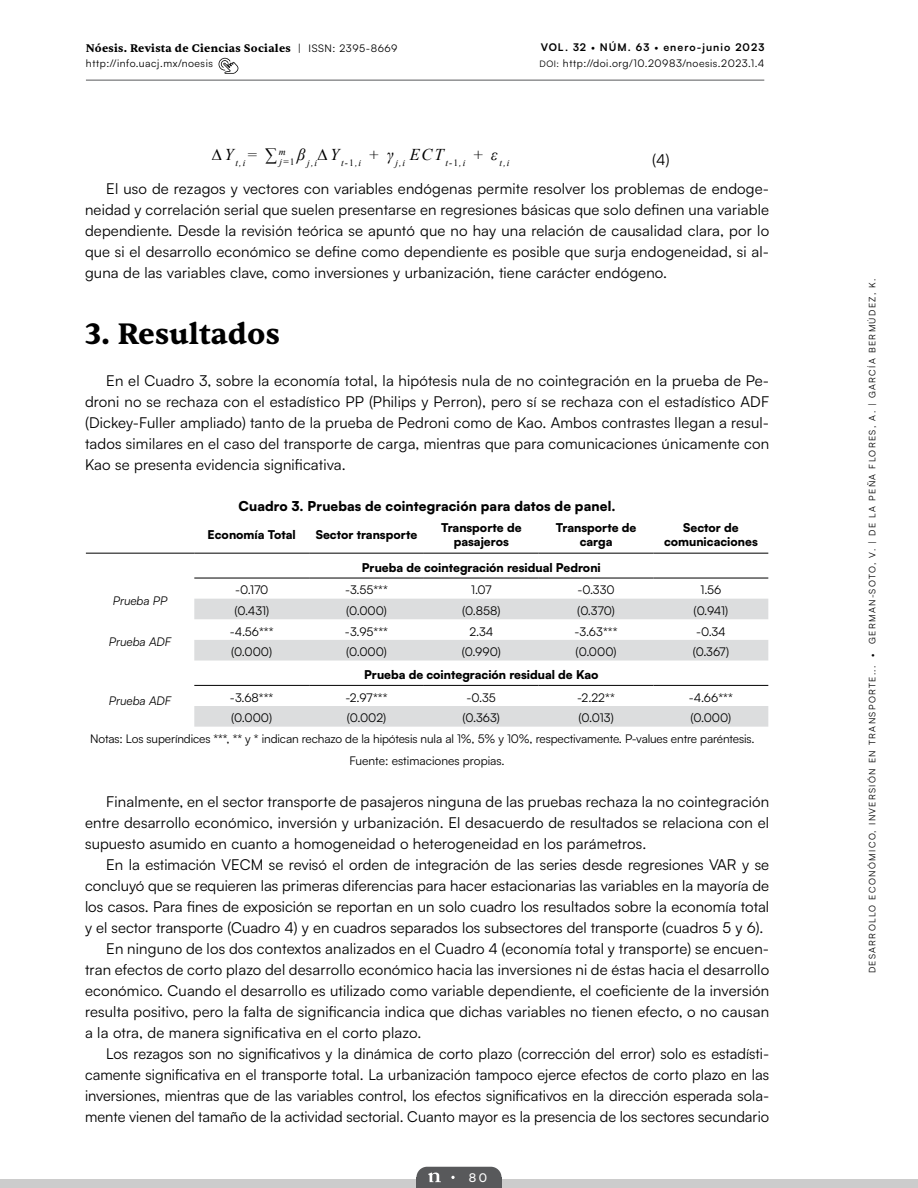
<style>
.page{position:relative;width:918px;height:1188px;background:#fff}
.page>*{position:absolute;margin:0;border:0;box-sizing:border-box;transform-origin:0 0}
.t1{font:700 30px "Sentient";color:#000}
.t2{font:15px/21px "Satoshi";color:#000;text-align:justify}
.t3{font:900 13.5px "Satoshi";letter-spacing:.01em;color:#000}
.t4{font:12px/20.5px "Satoshi";letter-spacing:-.01em;color:#000}
.t5{font:900 12px/13.5px "Satoshi";color:#000;text-align:center}
.t6{font:italic 12px "Satoshi";color:#000}
.t7{font:500 12px "Satoshi";color:#fff}
.t8{font:700 11.25px "Sentient";letter-spacing:.02em;color:#000}
.t9{font:10.5px "Satoshi";letter-spacing:.05em;color:#000}
.t10{font:700 10.5px "Satoshi";letter-spacing:.1em;color:#000}
.t11{font:italic 9.6px "Times New Roman";color:#000}
.t12{font:9.6px "Times New Roman";color:#000}
.t13{font:9px "Satoshi";letter-spacing:.15em;color:#000}
.s1{font-weight:400}
.s2{font-family:"Satoshi";font-weight:400;font-size:10.5px}
.s3{font-size:9px}
.s4{font-style:normal}
.s5{font-style:italic}
</style>
<div class="page">
<div style="left:0;top:1179px;width:918px;height:9px;background:#ccc"></div>
<div style="left:416px;top:1167px;width:86px;height:21px;background:#58595b;border-radius:11px"></div>
<div style="left:416px;top:1177px;width:86px;height:11px;background:#58595b"></div>
<svg style="left:428px;top:1173px;width:13px;height:9px"></svg>
<svg style="left:451px;top:1176px;width:4px;height:3px"></svg>
<hr style="left:86px;top:80px;width:678px;height:1px;background:#58595b">
<svg style="left:219px;top:58px;width:19px;height:16px"></svg>
<svg style="left:194px;top:599px;width:574px;height:128px"></svg>
<hr style="left:86px;top:553px;width:108px;height:1px;background:#000">
<hr style="left:194px;top:553px;width:115px;height:1px;background:#000">
<hr style="left:309px;top:553px;width:115px;height:1px;background:#000">
<hr style="left:424px;top:553px;width:115px;height:1px;background:#000">
<hr style="left:539px;top:553px;width:115px;height:1px;background:#000">
<hr style="left:654px;top:553px;width:114px;height:1px;background:#000">
<hr style="left:194px;top:578px;width:115px;height:1px;background:#000">
<hr style="left:309px;top:578px;width:115px;height:1px;background:#000">
<hr style="left:424px;top:578px;width:115px;height:1px;background:#000">
<hr style="left:539px;top:578px;width:115px;height:1px;background:#000">
<hr style="left:654px;top:578px;width:114px;height:1px;background:#000">
<hr style="left:194px;top:685px;width:115px;height:1px;background:#000">
<hr style="left:309px;top:685px;width:115px;height:1px;background:#000">
<hr style="left:424px;top:685px;width:115px;height:1px;background:#000">
<hr style="left:539px;top:685px;width:115px;height:1px;background:#000">
<hr style="left:654px;top:685px;width:114px;height:1px;background:#000">
<p class="t10" style="left:541px;top:40px;width:225px">VOL. 32 <span class="s1">•</span> NÚM. 63 <span class="s1">•</span> enero-junio 2023</p>
<p class="t8" style="left:86px;top:41px;width:313px">Nóesis. Revista de Ciencias Sociales <span class="s2">| ISSN: 2395-8669</span></p>
<p class="t9" style="left:86px;top:56px;width:129px">http://info.uacj.mx/noesis</p>
<p class="t9" style="left:540px;top:56px;width:226px"><span class="s3">DOI:</span> http://doi.org/10.20983/noesis.2023.1.4</p>
<p class="t11" style="left:213px;top:156px;width:298px"><sup>∆Y</sup>t,i<sup>=</sup> <sup>∑</sup>m <sup>β</sup>j,i<sup>∆Y</sup>t-<span class="s4">1</span>,i <sup>+</sup> <sup>γ</sup>j,i <sup>ECT</sup>t-<span class="s4">1</span>,i <sup>+</sup> <sup>ε</sup>t,i</p>
<p class="t2" style="left:106px;top:144px;width:664px;line-height:29.5px;text-indent:546px">(4)<br>El uso de rezagos y vectores con variables endógenas permite resolver los problemas de endoge-</p>
<p class="t2" style="left:85px;top:198px;width:686px">neidad y correlación serial que suelen presentarse en regresiones básicas que solo definen una variable dependiente. Desde la revisión teórica se apuntó que no hay una relación de causalidad clara, por lo que si el desarrollo económico se define como dependiente es posible que surja endogeneidad, si al&shy;guna de las variables clave, como inversiones y urbanización, tiene carácter endógeno.</p>
<h1 class="t1" style="left:85px;top:315px;width:196px">3. Resultados</h1>
<p class="t2" style="left:85px;top:370px;width:686px;text-indent:21px">En el Cuadro 3, sobre la economía total, la hipótesis nula de no cointegración en la prueba de Pe&shy;droni no se rechaza con el estadístico PP (Philips y Perron), pero sí se rechaza con el estadístico ADF (Dickey-Fuller ampliado) tanto de la prueba de Pedroni como de Kao. Ambos contrastes llegan a resul&shy;tados similares en el caso del transporte de carga, mientras que para comunicaciones únicamente con Kao se presenta evidencia significativa.</p>
<p class="t3" style="left:239px;top:495px;width:379px">Cuadro 3. Pruebas de cointegración para datos de panel.</p>
<p class="t5" style="left:208px;top:527px;width:90px">Economía Total</p>
<p class="t5" style="left:316px;top:527px;width:103px">Sector transporte</p>
<p class="t5" style="left:441px;top:520px;width:82px">Transporte de pasajeros</p>
<p class="t5" style="left:556px;top:520px;width:82px">Transporte de carga</p>
<p class="t5" style="left:664px;top:520px;width:95px">Sector de comunicaciones</p>
<p class="t5" style="left:362px;top:560px;width:241px">Prueba de cointegración residual Pedroni</p>
<p class="t6" style="left:113px;top:592px;width:56px">Prueba PP</p>
<p class="t12" style="left:280px;top:155px;width:17px"><span class="s5">j</span>=1</p>
<p class="t4" style="left:235px;top:579px;width:35px">-0.170</p>
<p class="t4" style="left:345px;top:579px;width:44px">-3.55***</p>
<p class="t4" style="left:471px;top:579px;width:22px">1.07</p>
<p class="t4" style="left:577px;top:579px;width:39px">-0.330</p>
<p class="t4" style="left:700px;top:579px;width:23px">1.56</p>
<p class="t4" style="left:234px;top:600px;width:36px">(0.431)</p>
<p class="t4" style="left:346px;top:600px;width:42px">(0.000)</p>
<p class="t4" style="left:462px;top:600px;width:40px">(0.858)</p>
<p class="t4" style="left:577px;top:600px;width:39px">(0.370)</p>
<p class="t4" style="left:694px;top:600px;width:36px">(0.941)</p>
<p class="t6" style="left:109px;top:634px;width:64px">Prueba ADF</p>
<p class="t4" style="left:230px;top:621px;width:45px">-4.56***</p>
<p class="t4" style="left:345px;top:621px;width:45px">-3.95***</p>
<p class="t4" style="left:469px;top:621px;width:25px">2.34</p>
<p class="t4" style="left:575px;top:621px;width:45px">-3.63***</p>
<p class="t4" style="left:696px;top:621px;width:31px">-0.34</p>
<p class="t4" style="left:231px;top:641px;width:42px">(0.000)</p>
<p class="t4" style="left:346px;top:641px;width:42px">(0.000)</p>
<p class="t4" style="left:462px;top:641px;width:41px">(0.990)</p>
<p class="t4" style="left:576px;top:641px;width:42px">(0.000)</p>
<p class="t4" style="left:693px;top:641px;width:38px">(0.367)</p>
<p class="t5" style="left:364px;top:667px;width:236px">Prueba de cointegración residual de Kao</p>
<p class="t6" style="left:109px;top:693px;width:64px">Prueba ADF</p>
<p class="t4" style="left:230px;top:687px;width:45px">-3.68***</p>
<p class="t4" style="left:345px;top:687px;width:44px">-2.97***</p>
<p class="t4" style="left:467px;top:687px;width:31px">-0.35</p>
<p class="t4" style="left:577px;top:687px;width:39px">-2.22**</p>
<p class="t4" style="left:689px;top:687px;width:45px">-4.66***</p>
<p class="t4" style="left:231px;top:707px;width:42px">(0.000)</p>
<p class="t4" style="left:347px;top:707px;width:41px">(0.002)</p>
<p class="t4" style="left:463px;top:707px;width:39px">(0.363)</p>
<p class="t4" style="left:578px;top:707px;width:37px">(0.013)</p>
<p class="t4" style="left:90px;top:707px;width:666px;text-indent:600px">(0.000)<br>Notas: Los superíndices ***, ** y * indican rechazo de la hipótesis nula al 1%, 5% y 10%, respectivamente. P-values entre paréntesis.</p>
<p class="t4" style="left:349px;top:750px;width:157px">Fuente: estimaciones propias.</p>
<p class="t2" style="left:85px;top:791px;width:686px;text-indent:21px">Finalmente, en el sector transporte de pasajeros ninguna de las pruebas rechaza la no cointegración entre desarrollo económico, inversión y urbanización. El desacuerdo de resultados se relaciona con el supuesto asumido en cuanto a homogeneidad o heterogeneidad en los parámetros.</p>
<p class="t2" style="left:106px;top:854px;width:664px">En la estimación VECM se revisó el orden de integración de las series desde regresiones VAR y se</p>
<p class="t2" style="left:85px;top:875px;width:686px">concluyó que se requieren las primeras diferencias para hacer estacionarias las variables en la mayoría de</p>
<p class="t2" style="left:85px;top:896px;width:686px">los casos. Para fines de exposición se reportan en un solo cuadro los resultados sobre la economía total</p>
<p class="t2" style="left:85px;top:917px;width:680px">y el sector transporte (Cuadro 4) y en cuadros separados los subsectores del transporte (cuadros 5 y 6).</p>
<p class="t2" style="left:106px;top:938px;width:664px">En ninguno de los dos contextos analizados en el Cuadro 4 (economía total y transporte) se encuen-</p>
<p class="t2" style="left:85px;top:959px;width:686px">tran efectos de corto plazo del desarrollo económico hacia las inversiones ni de éstas hacia el desarrollo</p>
<p class="t2" style="left:85px;top:980px;width:686px">económico. Cuando el desarrollo es utilizado como variable dependiente, el coeficiente de la inversión</p>
<p class="t2" style="left:85px;top:1001px;width:686px">resulta positivo, pero la falta de significancia indica que dichas variables no tienen efecto, o no causan</p>
<p class="t2" style="left:85px;top:1022px;width:338px">a la otra, de manera significativa en el corto plazo.</p>
<p class="t2" style="left:106px;top:1043px;width:664px">Los rezagos son no significativos y la dinámica de corto plazo (corrección del error) solo es estadísti-</p>
<p class="t2" style="left:85px;top:1064px;width:686px">camente significativa en el transporte total. La urbanización tampoco ejerce efectos de corto plazo en las</p>
<p class="t2" style="left:85px;top:1085px;width:686px">inversiones, mientras que de las variables control, los efectos significativos en la dirección esperada sola-</p>
<p class="t2" style="left:85px;top:1106px;width:686px">mente vienen del tamaño de la actividad sectorial. Cuanto mayor es la presencia de los sectores secundario</p>
<p class="t7" style="left:469px;top:1169px;width:20px">80</p>
<p class="t13" style="left:866px;top:973px;width:697px;rotate:-90deg">DESARROLLO ECONÓMICO, INVERSIÓN EN TRANSPORTE... • GERMAN-SOTO, V. | DE LA PEÑA FLORES, A. | GARCÍA BERMÚDEZ, K.</p>
</div>
